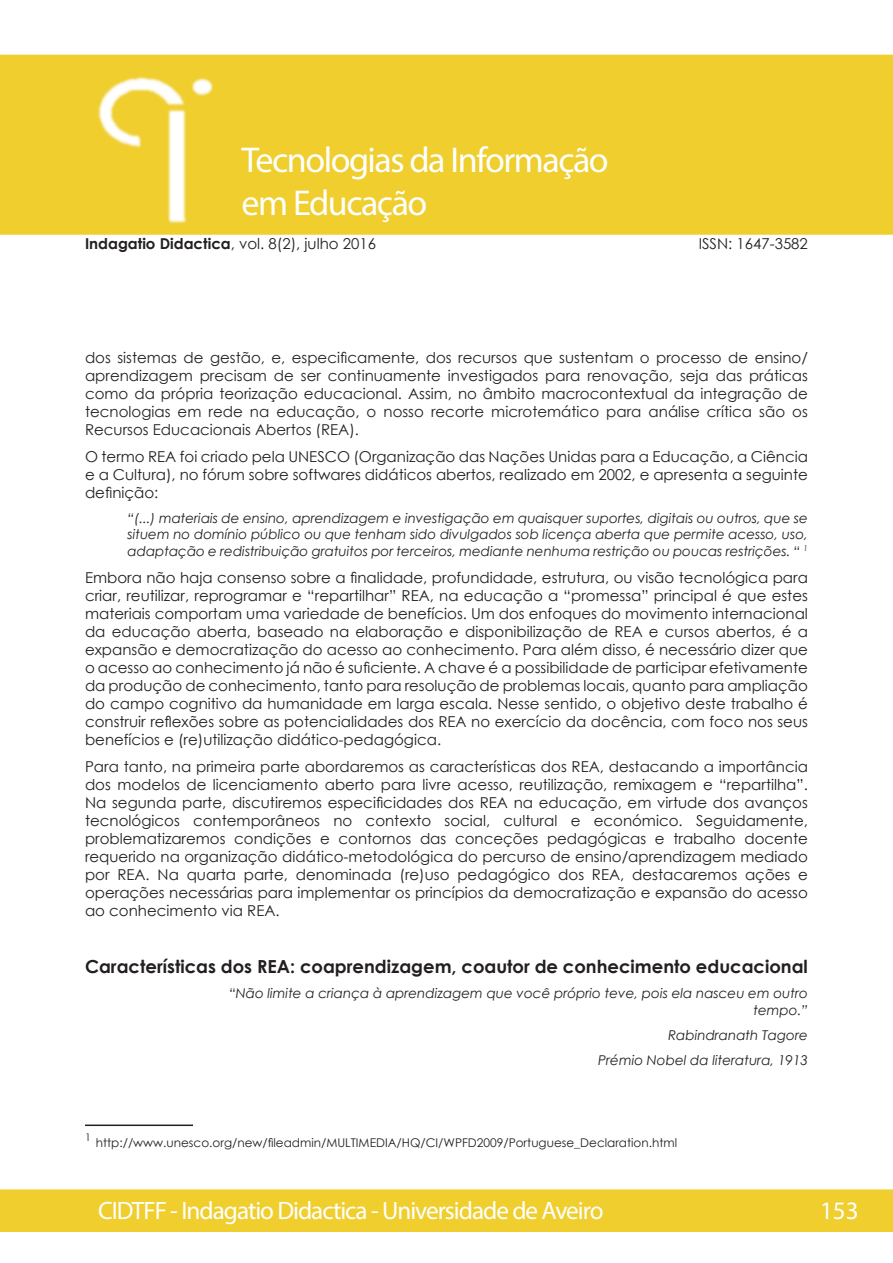
<style>
.page{position:relative;width:893px;height:1263px;background:#fff}
.page>*{position:absolute;margin:0;border:0;box-sizing:border-box;transform-origin:0 0}
.t1{font:36px/43.2px "Myriad Pro";letter-spacing:-.04em;color:#fff}
.t2{font:25.2px "Myriad Pro";letter-spacing:-.04em;color:#fff}
.t3{font:700 18px "Century Gothic";color:#231f20}
.t4{font:15px/18px "Century Gothic";color:#231f20;text-align:justify}
.t5{font:15px/18px "Century Gothic";color:#222;text-align:justify}
.t6{font:italic 13.5px/16.2px "Century Gothic";color:#231f20;text-align:right}
.t7{font:12px "Century Gothic";color:#231f20}
.t8{font:10.5px "Century Gothic";color:#231f20}
.s1{font-weight:700}
</style>
<div class="page">
<div style="left:0;top:1189px;width:893px;height:43px;background:#efce2e;border:2px solid #efce2e"></div>
<div style="left:0;top:55px;width:893px;height:180px;background:#efce2e"></div>
<img style="left:91px;top:77px;width:125px;height:146px">
<hr style="left:85px;top:1124px;width:108px;height:2px;background:#231f20">
<h1 class="t1" style="left:242px;top:138px;width:369px">Tecnologias da Informação em Educação</h1>
<p class="t4" style="left:85px;top:234px;width:293px"><span class="s1">Indagatio Didactica</span>, vol. 8(2), julho 2016</p>
<p class="t4" style="left:699px;top:234px;width:111px">ISSN: 1647-3582</p>
<p class="t5" style="left:85px;top:348px;width:724px">dos sistemas de gestão, e, especificamente, dos recursos que sustentam o processo de ensino/ aprendizagem precisam de ser continuamente investigados para renovação, seja das práticas como da própria teorização educacional. Assim, no âmbito macrocontextual da integração de tecnologias em rede na educação, o nosso recorte microtemático para análise crítica são os Recursos Educacionais Abertos (REA).</p>
<p class="t4" style="left:85px;top:447px;width:724px">O termo REA foi criado pela UNESCO (Organização das Nações Unidas para a Educação, a Ciência e a Cultura), no fórum sobre softwares didáticos abertos, realizado em 2002, e apresenta a seguinte definição:</p>
<p class="t6" style="left:128px;top:510px;width:682px;text-align:justify">“(...) materiais de ensino, aprendizagem e investigação em quaisquer suportes, digitais ou outros, que se situem no domínio público ou que tenham sido divulgados sob licença aberta que permite acesso, uso, adaptação e redistribuição gratuitos por terceiros, mediante nenhuma restrição ou poucas restrições. “ <sup>1</sup></p>
<p class="t4" style="left:85px;top:568px;width:724px">Embora não haja consenso sobre a finalidade, profundidade, estrutura, ou visão tecnológica para criar, reutilizar, reprogramar e “repartilhar” REA, na educação a “promessa” principal é que estes materiais comportam uma variedade de benefícios. Um dos enfoques do movimento internacional da educação aberta, baseado na elaboração e disponibilização de REA e cursos abertos, é a expansão e democratização do acesso ao conhecimento. Para além disso, é necessário dizer que o acesso ao conhecimento já não é suficiente. A chave é a possibilidade de participar efetivamente da produção de conhecimento, tanto para resolução de problemas locais, quanto para ampliação do campo cognitivo da humanidade em larga escala. Nesse sentido, o objetivo deste trabalho é construir reflexões sobre as potencialidades dos REA no exercício da docência, com foco nos seus benefícios e (re)utilização didático-pedagógica.</p>
<p class="t4" style="left:85px;top:757px;width:724px">Para tanto, na primeira parte abordaremos as características dos REA, destacando a importância dos modelos de licenciamento aberto para livre acesso, reutilização, remixagem e “repartilha”.<br>Na segunda parte, discutiremos especificidades dos REA na educação, em virtude dos avanços tecnológicos contemporâneos no contexto social, cultural e económico. Seguidamente, problematizaremos condições e contornos das conceções pedagógicas e trabalho docente requerido na organização didático-metodológica do percurso de ensino/aprendizagem mediado por REA. Na quarta parte, denominada (re)uso pedagógico dos REA, destacaremos ações e operações necessárias para implementar os princípios da democratização e expansão do acesso ao conhecimento via REA.</p>
<p class="t3" style="left:85px;top:953px;width:724px">Características dos REA: coaprendizagem, coautor de conhecimento educacional</p>
<p class="t6" style="left:229px;top:985px;width:580px">“Não limite a criança à aprendizagem que você próprio teve, pois ela nasceu em outro tempo.”</p>
<p class="t6" style="left:598px;top:1022px;width:211px;line-height:25.2px">Rabindranath Tagore<br>Prémio Nobel da literatura, 1913</p>
<p class="t8" style="left:85px;top:1130px;width:7px">1</p>
<p class="t7" style="left:96px;top:1134px;width:583px">http://www.unesco.org/new/fileadmin/MULTIMEDIA/HQ/CI/WPFD2009/Portuguese_Declaration.html</p>
<h2 class="t2" style="left:98px;top:1194px;width:507px">CIDTFF - Indagatio Didactica - Universidade de Aveiro</h2>
<h2 class="t2" style="left:820px;top:1194px;width:40px">153</h2>
</div>
